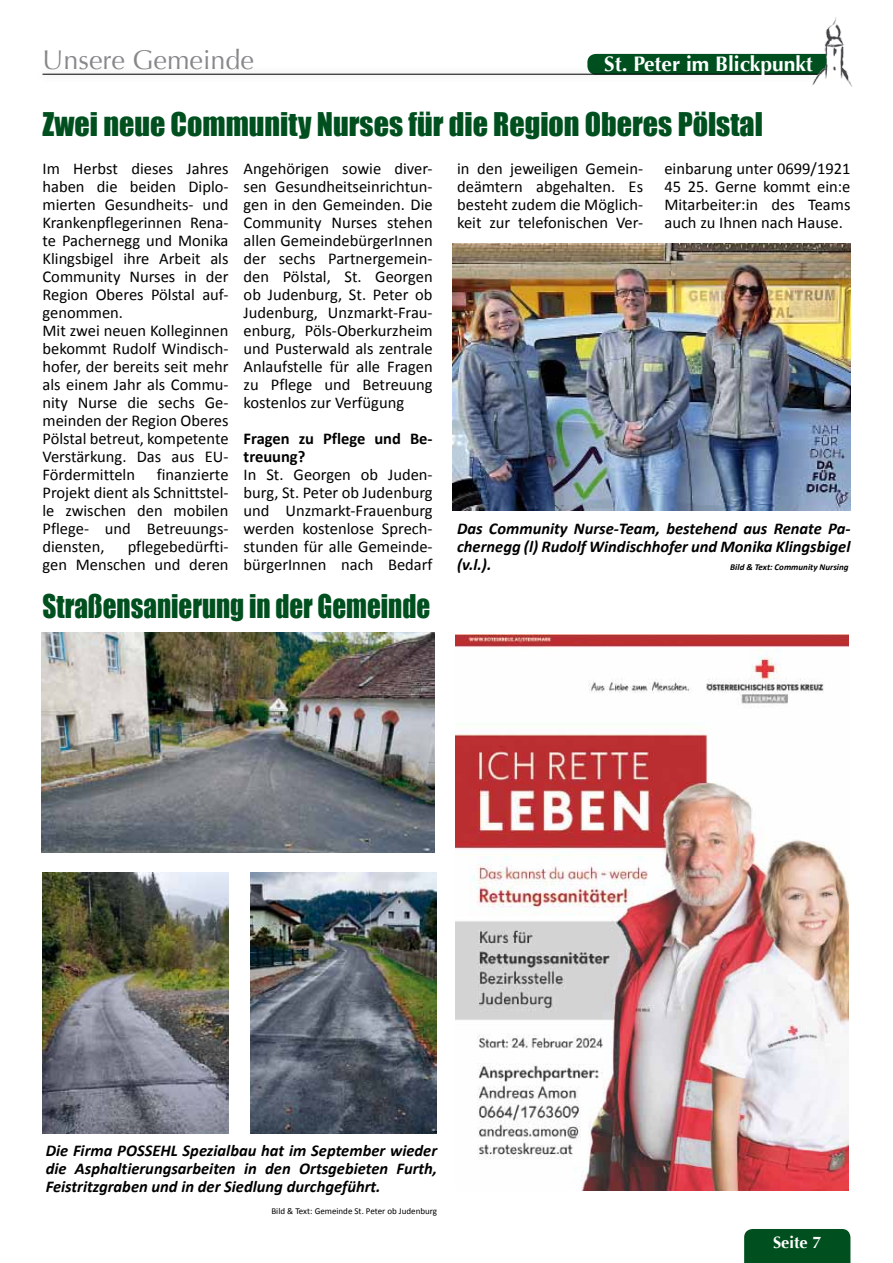
<style>
.page{position:relative;width:893px;height:1263px;background:#fff}
.page>*{position:absolute;margin:0;border:0;box-sizing:border-box;transform-origin:0 0}
.t1{font:30px "Impact";color:#00501f}
.t2{font:30px "Impact";color:#00501f;scale:.9 1}
.t3{font:27px "Optima";color:#87888a}
.t4{font:700 21px "Optima";color:#fff}
.t5{font:16.5px/18px "Calibri";color:#000;text-align:justify}
.t6{font:italic 700 16.5px/18px "Calibri";color:#000;text-align:justify}
.t7{font:700 16.5px/18px "Calibri";color:#000}
.t8{font:700 16.5px "Optima";color:#fff}
.t9{font:9px "Calibri";color:#000}
.t10{font:italic 700 9px "Calibri";color:#000}
</style>
<div class="page">
<div style="left:587px;top:54px;width:248px;height:21px;background:#00501f;border-radius:9px"></div>
<div style="left:33px;top:64px;width:791px;height:21px;background:#000;opacity:.46"></div>
<hr style="left:43px;top:74px;width:775px;height:1px;background:#000">
<img style="left:811px;top:17px;width:41px;height:69px">
<div style="left:744px;top:1229px;width:106px;height:34px;background:#00501f"></div>
<img style="left:453px;top:243px;width:397px;height:268px">
<img style="left:455px;top:635px;width:393px;height:555px">
<img style="left:41px;top:632px;width:394px;height:221px">
<img style="left:251px;top:873px;width:186px;height:260px">
<img style="left:43px;top:872px;width:185px;height:261px">
<h2 class="t3" style="left:43px;top:45px;width:213px">Unsere Gemeinde</h2>
<p class="t4" style="left:604px;top:52px;width:210px">St. Peter im Blickpunkt</p>
<h1 class="t1" style="left:43px;top:101px;width:722px">Zwei neue Community Nurses für die Region Oberes Pölstal</h1>
<p class="t5" style="left:43px;top:159px;width:188px;text-align:left">Im Herbst dieses Jahres haben die beiden Diplo&shy;mierten Gesundheits- und<br>Krankenpflegerinnen Rena&shy;te Pachernegg und Monika<br>Klingsbigel ihre Arbeit als<br>Community Nurses in der<br>Region Oberes Pölstal auf&shy;genommen.<br>Mit zwei neuen Kolleginnen bekommt Rudolf Windisch&shy;hofer, der bereits seit mehr als einem Jahr als Commu&shy;nity Nurse die sechs Ge&shy;meinden der Region Oberes<br>Pölstal betreut, kompetente<br>Verstärkung. Das aus EU-<br>Fördermitteln</p>
<p class="t5" style="left:43px;top:465px;width:188px;text-indent:114px">finanzierte Projekt dient als Schnittstel&shy;le zwischen den mobilen Pflege- und Betreuungs&shy;diensten,</p>
<p class="t5" style="left:43px;top:537px;width:188px;text-align:right">pflegebedürfti-<br>gen Menschen und deren</p>
<p class="t5" style="left:244px;top:159px;width:191px">Angehörigen sowie diver&shy;sen Gesundheitseinrichtun&shy;gen in den Gemeinden. Die Community Nurses stehen allen GemeindebürgerInnen der sechs Partnergemein&shy;den Pölstal, St. Georgen ob Judenburg, St. Peter ob Judenburg, Unzmarkt-Frau&shy;enburg, Pöls-Oberkurzheim und Pusterwald als zentrale Anlaufstelle für alle Fragen zu Pflege und Betreuung kostenlos zur Verfügung</p>
<p class="t7" style="left:244px;top:429px;width:190px">Fragen zu Pflege und Be&shy;treuung?</p>
<p class="t5" style="left:244px;top:465px;width:191px">In St. Georgen ob Juden&shy;burg, St. Peter ob Judenburg und Unzmarkt-Frauenburg werden kostenlose Sprech&shy;stunden für alle Gemeinde&shy;bürgerInnen nach Bedarf</p>
<h1 class="t2" style="left:43px;top:583px;width:432px">Straßensanierung in der Gemeinde</h1>
<p class="t5" style="left:457px;top:159px;width:188px">in den jeweiligen Gemein&shy;deämtern abgehalten. Es besteht zudem die Möglich&shy;keit zur telefonischen Ver-</p>
<p class="t5" style="left:664px;top:159px;width:188px">einbarung unter 0699/1921<br>45 25. Gerne kommt ein:e Mitarbeiter:in des Teams auch zu Ihnen nach Hause.</p>
<p class="t6" style="left:457px;top:519px;width:395px">Das Community Nurse-Team, bestehend aus Renate Pa&shy;chernegg (l) Rudolf Windischhofer und Monika Klingsbigel (v.l.).</p>
<p class="t10" style="left:730px;top:562px;width:120px">Bild &amp; Text: Community Nursing</p>
<p class="t6" style="left:46px;top:1140px;width:393px">Die Firma POSSEHL Spezialbau hat im September wieder die Asphaltierungsarbeiten in den Ortsgebieten Furth, Feistritzgraben und in der Siedlung durchgeführt.</p>
<p class="t9" style="left:271px;top:1205px;width:167px">Bild &amp; Text: Gemeinde St. Peter ob Judenburg</p>
<p class="t8" style="left:773px;top:1233px;width:50px">Seite 7</p>
</div>
